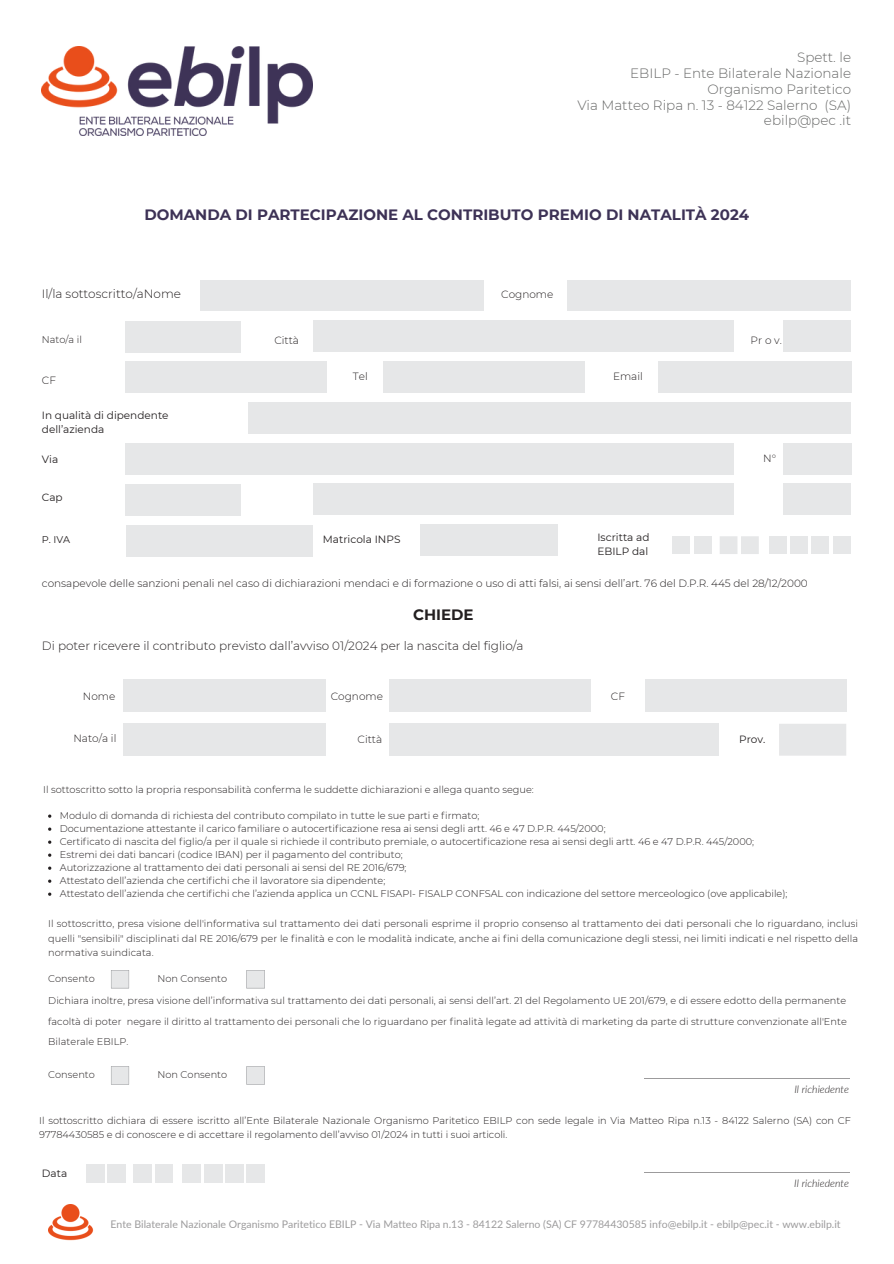
<style>
.page{position:relative;width:894px;height:1264px;background:#fff}
.page>*{position:absolute;margin:0;border:0;box-sizing:border-box;transform-origin:0 0}
.t1{font:700 15px "Montserrat";color:#3d3256}
.t2{font:700 15px "Montserrat";color:#231f20}
.t3{font:300 13.5px/15.8px "Montserrat";color:#666766;text-align:right}
.t4{font:300 12px "Montserrat";color:#231f20}
.t5{font:300 10.5px "Montserrat";color:#231f20}
.t6{font:10.5px "Lato";color:#9c9b9c}
.t7{font:10.5px/14px "Montserrat";color:#231f20}
.t8{font:italic 300 10.5px "Lato";color:#231f20}
.t9{font:300 9.75px/14.5px "Montserrat";color:#231f20;text-align:justify}
.t10{font:9.75px "Montserrat";color:#231f20}
</style>
<div class="page">
<div style="left:86px;top:1164px;width:18px;height:18px;background:#e6e7e8"></div>
<div style="left:108px;top:1164px;width:18px;height:18px;background:#e6e7e8"></div>
<div style="left:134px;top:1164px;width:18px;height:18px;background:#e6e7e8"></div>
<div style="left:155px;top:1164px;width:18px;height:18px;background:#e6e7e8"></div>
<div style="left:183px;top:1164px;width:18px;height:18px;background:#e6e7e8"></div>
<div style="left:204px;top:1164px;width:18px;height:18px;background:#e6e7e8"></div>
<div style="left:225px;top:1164px;width:18px;height:18px;background:#e6e7e8"></div>
<div style="left:247px;top:1164px;width:18px;height:18px;background:#e6e7e8"></div>
<hr style="left:644px;top:1078px;width:205px;height:1px;background:#9c9b9c">
<hr style="left:644px;top:1172px;width:205px;height:1px;background:#9c9b9c">
<div style="left:126px;top:443px;width:607px;height:32px;background:#e6e7e8"></div>
<div style="left:782px;top:443px;width:69px;height:32px;background:#e6e7e8"></div>
<div style="left:248px;top:402px;width:602px;height:32px;background:#e6e7e8"></div>
<div style="left:567px;top:280px;width:283px;height:31px;background:#e6e7e8"></div>
<div style="left:200px;top:280px;width:284px;height:31px;background:#e6e7e8"></div>
<div style="left:658px;top:361px;width:193px;height:32px;background:#e6e7e8"></div>
<div style="left:126px;top:361px;width:201px;height:32px;background:#e6e7e8"></div>
<div style="left:384px;top:361px;width:201px;height:32px;background:#e6e7e8"></div>
<div style="left:126px;top:484px;width:115px;height:32px;background:#e6e7e8"></div>
<div style="left:313px;top:483px;width:420px;height:32px;background:#e6e7e8"></div>
<div style="left:782px;top:483px;width:68px;height:32px;background:#e6e7e8"></div>
<div style="left:126px;top:321px;width:115px;height:32px;background:#e6e7e8"></div>
<div style="left:313px;top:320px;width:420px;height:32px;background:#e6e7e8"></div>
<div style="left:782px;top:320px;width:68px;height:32px;background:#e6e7e8"></div>
<div style="left:126px;top:525px;width:186px;height:32px;background:#e6e7e8"></div>
<div style="left:420px;top:524px;width:137px;height:32px;background:#e6e7e8"></div>
<div style="left:672px;top:536px;width:18px;height:18px;background:#e6e7e8"></div>
<div style="left:693px;top:536px;width:18px;height:18px;background:#e6e7e8"></div>
<div style="left:719px;top:536px;width:18px;height:18px;background:#e6e7e8"></div>
<div style="left:740px;top:536px;width:18px;height:18px;background:#e6e7e8"></div>
<div style="left:768px;top:536px;width:18px;height:18px;background:#e6e7e8"></div>
<div style="left:789px;top:536px;width:18px;height:18px;background:#e6e7e8"></div>
<div style="left:811px;top:536px;width:18px;height:18px;background:#e6e7e8"></div>
<div style="left:832px;top:536px;width:18px;height:18px;background:#e6e7e8"></div>
<img style="left:42px;top:46px;width:270px;height:89px">
<div style="left:124px;top:680px;width:201px;height:31px;background:#e6e7e8"></div>
<div style="left:124px;top:723px;width:201px;height:32px;background:#e6e7e8"></div>
<div style="left:389px;top:680px;width:201px;height:31px;background:#e6e7e8"></div>
<div style="left:644px;top:680px;width:202px;height:31px;background:#e6e7e8"></div>
<div style="left:389px;top:723px;width:329px;height:32px;background:#e6e7e8"></div>
<div style="left:778px;top:723px;width:68px;height:32px;background:#e6e7e8"></div>
<svg style="left:111px;top:970px;width:18px;height:18px"></svg>
<svg style="left:111px;top:1066px;width:18px;height:18px"></svg>
<svg style="left:246px;top:970px;width:19px;height:18px"></svg>
<svg style="left:246px;top:1066px;width:19px;height:18px"></svg>
<img style="left:48px;top:1204px;width:46px;height:37px">
<h1 class="t3" style="left:577px;top:50px;width:275px">Spett. le<br>EBILP - Ente Bilaterale Nazionale<br>Organismo Paritetico<br>Via Matteo Ripa n. 13 - 84122 Salerno (SA) ebilp@pec .it</h1>
<h4 class="t1" style="left:144px;top:205px;width:606px">DOMANDA DI PARTECIPAZIONE AL CONTRIBUTO PREMIO DI NATALITÀ 2024</h4>
<p class="t4" style="left:42px;top:286px;width:140px">Il/la sottoscritto/aNome</p>
<p class="t9" style="left:42px;top:332px;width:42px">Nato/a il</p>
<p class="t5" style="left:42px;top:373px;width:16px">CF</p>
<h4 class="t7" style="left:42px;top:408px;width:128px">In qualità di dipendente dell’azienda</h4>
<p class="t7" style="left:42px;top:452px;width:18px">Via</p>
<p class="t5" style="left:274px;top:333px;width:26px">Città</p>
<p class="t5" style="left:353px;top:370px;width:16px">Tel</p>
<p class="t5" style="left:501px;top:288px;width:54px">Cognome</p>
<p class="t5" style="left:613px;top:370px;width:31px">Email</p>
<p class="t7" style="left:42px;top:490px;width:22px">Cap</p>
<p class="t10" style="left:42px;top:533px;width:30px">P. IVA</p>
<h4 class="t7" style="left:323px;top:532px;width:79px">Matricola INPS</h4>
<p class="t7" style="left:597px;top:530px;width:54px">Iscritta ad<br>EBILP dal</p>
<p class="t5" style="left:750px;top:333px;width:33px">Pr o v.</p>
<h4 class="t5" style="left:763px;top:451px;width:14px">N°</h4>
<h3 class="t5" style="left:42px;top:576px;width:767px">consapevole delle sanzioni penali nel caso di dichiarazioni mendaci e di formazione o uso di atti falsi, ai sensi dell’art. 76 del D.P.R. 445 del 28/12/2000</h3>
<p class="t2" style="left:413px;top:605px;width:62px">CHIEDE</p>
<p class="t4" style="left:42px;top:638px;width:483px">Di poter ricevere il contributo previsto dall’avviso 01/2024 per la nascita del figlio/a</p>
<p class="t5" style="left:83px;top:690px;width:34px">Nome</p>
<p class="t5" style="left:73px;top:732px;width:44px">Nato/a il</p>
<p class="t5" style="left:331px;top:690px;width:54px">Cognome</p>
<p class="t5" style="left:610px;top:690px;width:16px">CF</p>
<p class="t5" style="left:357px;top:733px;width:26px">Città</p>
<p class="t7" style="left:739px;top:731px;width:28px">Prov.</p>
<p class="t9" style="left:43px;top:781px;width:492px">Il sottoscritto sotto la propria responsabilità conferma le suddette dichiarazioni e allega quanto segue:</p>
<p class="t9" style="left:60px;top:807px;width:421px">Modulo di domanda di richiesta del contributo compilato in tutte le sue parti e firmato;</p>
<p class="t9" style="left:60px;top:820px;width:547px">Documentazione attestante il carico familiare o autocertificazione resa ai sensi degli artt. 46 e 47 D.P.R. 445/2000;</p>
<p class="t9" style="left:60px;top:833px;width:695px">Certificato di nascita del figlio/a per il quale si richiede il contributo premiale, o autocertificazione resa ai sensi degli artt. 46 e 47 D.P.R. 445/2000;</p>
<p class="t9" style="left:60px;top:846px;width:344px">Estremi dei dati bancari (codice IBAN) per il pagamento del contributo;</p>
<p class="t9" style="left:60px;top:859px;width:348px">Autorizzazione al trattamento dei dati personali ai sensi del RE 2016/679;</p>
<p class="t9" style="left:60px;top:872px;width:327px">Attestato dell’azienda che certifichi che il lavoratore sia dipendente;</p>
<p class="t9" style="left:60px;top:885px;width:729px">Attestato dell’azienda che certifichi che l’azienda applica un CCNL FISAPI- FISALP CONFSAL con indicazione del settore merceologico (ove applicabile);</p>
<p class="t9" style="left:48px;top:916px;width:811px">Il sottoscritto, presa visione dell'informativa sul trattamento dei dati personali esprime il proprio consenso al trattamento dei dati personali che lo riguardano, inclusi quelli "sensibili" disciplinati dal RE 2016/679 per le finalità e con le modalità indicate, anche ai fini della comunicazione degli stessi, nei limiti indicati e nel rispetto della normativa suindicata.</p>
<p class="t9" style="left:48px;top:970px;width:48px">Consento</p>
<p class="t9" style="left:157px;top:970px;width:71px">Non Consento</p>
<p class="t9" style="left:48px;top:990px;width:799px;line-height:20.2px">Dichiara inoltre, presa visione dell’informativa sul trattamento dei dati personali, ai sensi dell’art. 21 del Regolamento UE 201/679, e di essere edotto della permanente facoltà di poter negare il diritto al trattamento dei personali che lo riguardano per finalità legate ad attività di marketing da parte di strutture convenzionate all'Ente Bilaterale EBILP.</p>
<p class="t9" style="left:48px;top:1066px;width:48px">Consento</p>
<p class="t9" style="left:157px;top:1066px;width:71px">Non Consento</p>
<h2 class="t8" style="left:794px;top:1083px;width:56px">Il richiedente</h2>
<h1 class="t9" style="left:39px;top:1112px;width:813px">Il sottoscritto dichiara di essere iscritto all’Ente Bilaterale Nazionale Organismo Paritetico EBILP con sede legale in Via Matteo Ripa n.13 - 84122 Salerno (SA) con CF<br>97784430585 e di conoscere e di accettare il regolamento dell’avviso 01/2024 in tutti i suoi articoli.</h1>
<p class="t7" style="left:42px;top:1166px;width:27px">Data</p>
<p class="t8" style="left:794px;top:1176px;width:56px">Il richiedente</p>
<p class="t6" style="left:110px;top:1217px;width:731px">Ente Bilaterale Nazionale Organismo Paritetico EBILP - Via Matteo Ripa n.13 - 84122 Salerno (SA) CF 97784430585 info@ebilp.it - ebilp@pec.it - www.ebilp.it</p>
</div>
